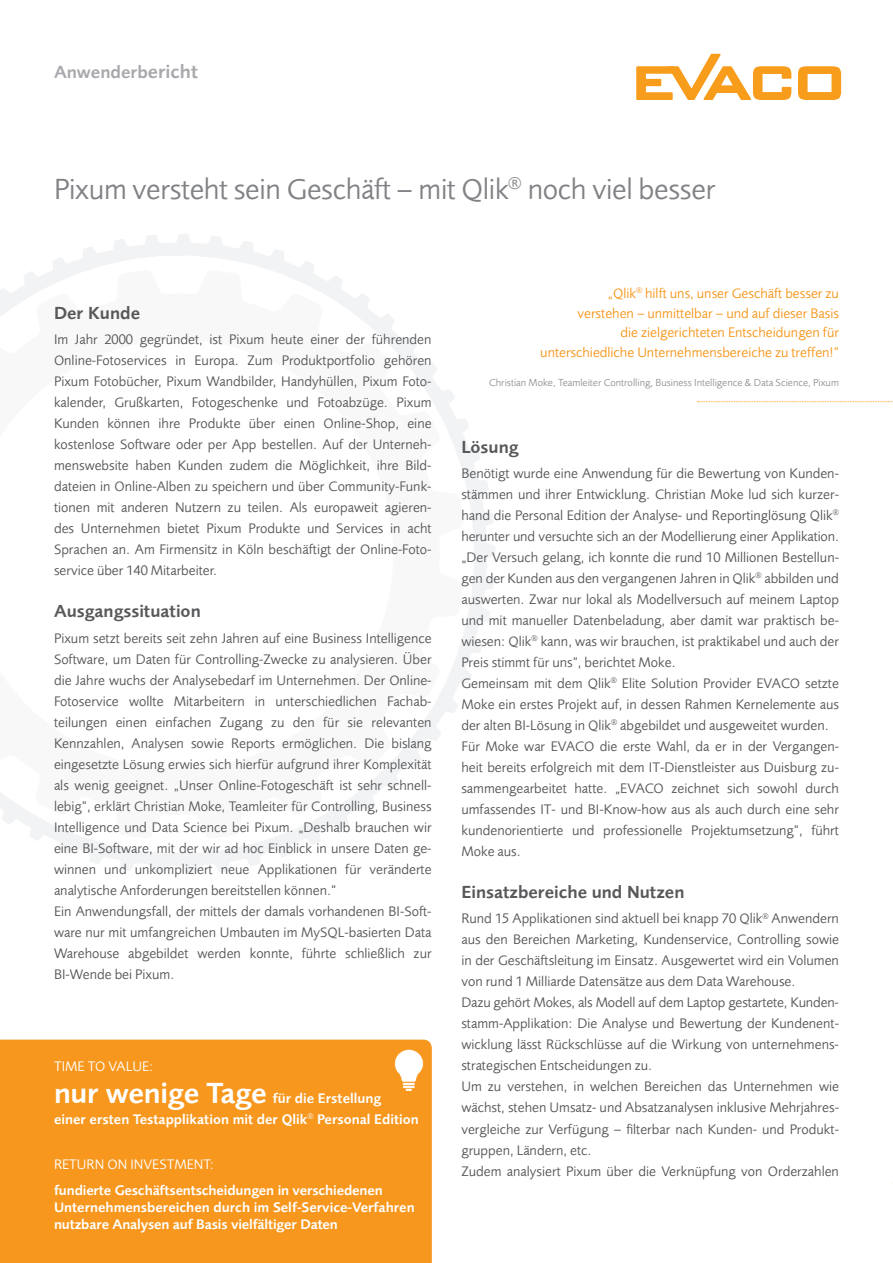
<style>
.page{position:relative;width:893px;height:1263px;background:#fff}
.page>*{position:absolute;margin:0;border:0;box-sizing:border-box;transform-origin:0 0}
.t1{font:30px "Foundry Sans";letter-spacing:-.01em;color:#808285}
.t2{font:600 18.15px "Foundry Sans";color:#a8a9ad}
.t3{font:600 18px "Foundry Sans";color:#57585a}
.t4{font:14.25px/21px "Foundry Sans";color:#57585a}
.t5{font:600 14.25px/17.2px "Foundry Sans";color:#fff}
.t6{font:14.25px/19.5px "Foundry Sans";color:#f7971d;text-align:right}
.t7{font:14.25px "Foundry Sans";color:#fff}
.t8{font:10.5px "Foundry Sans";color:#939598}
.s1{font-size:19.5px}
.s2{font-size:30px}
</style>
<div class="page">
<svg style="left:35px;top:234px;width:460px;height:640px"></svg>
<svg style="left:0;top:270px;width:464px;height:569px"></svg>
<div style="left:0;top:1039px;width:432px;height:224px;background:#f7971d"></div>
<svg style="left:698px;top:401px;width:195px;height:1px"></svg>
<svg style="left:636px;top:53px;width:206px;height:47px"></svg>
<img style="left:394px;top:1049px;width:29px;height:42px">
<p class="t2" style="left:54px;top:61px;width:145px">Anwenderb<span class="s1">ericht</span></p>
<h1 class="t1" style="left:54px;top:171px;width:663px">Pixum versteht sein Geschäft – mit Qlik<sup>®</sup> noch viel besser</h1>
<p class="t3" style="left:54px;top:303px;width:88px">Der Kunde</p>
<p class="t4" style="left:54px;top:329px;width:379px;text-align:justify">Im Jahr 2000 gegründet, ist Pixum heute einer der führenden Online-Fotoservices in Europa. Zum Produktportfolio gehören Pixum Fotobücher, Pixum Wandbilder, Handyhüllen, Pixum Foto&shy;kalender, Grußkarten, Fotogeschenke und Fotoabzüge. Pixum Kunden können ihre Produkte über einen Online-Shop, eine kostenlose Software oder per App bestellen. Auf der Unterneh&shy;menswebsite haben Kunden zudem die Möglichkeit, ihre Bild&shy;dateien in Online-Alben zu speichern und über Community-Funk&shy;tionen mit anderen Nutzern zu teilen. Als europaweit agieren&shy;des Unternehmen bietet Pixum Produkte und Services in acht Sprachen an. Am Firmensitz in Köln beschäftigt der Online-Foto&shy;service über 140 Mitarbeiter.</p>
<p class="t3" style="left:54px;top:601px;width:148px">Ausgangssituation</p>
<p class="t4" style="left:54px;top:627px;width:379px">Pixum setzt bereits seit zehn Jahren auf eine Business Intelligence Software, um Daten für Controlling-Zwecke zu analysieren. Über die Jahre wuchs der Analysebedarf im Unternehmen. Der Online-Fotoservice wollte Mitarbeitern in unterschiedlichen Fachab&shy;teilungen einen einfachen Zugang zu den für sie relevanten Kennzahlen, Analysen sowie Reports ermöglichen. Die bislang eingesetzte Lösung erwies sich hierfür aufgrund ihrer Komplexität als wenig geeignet. „Unser Online-Fotogeschäft ist sehr schnell&shy;lebig“, erklärt Christian Moke, Teamleiter für Controlling, Business Intelligence und Data Science bei Pixum. „Deshalb brauchen wir eine BI-Software, mit der wir ad hoc Einblick in unsere Daten ge&shy;winnen und unkompliziert neue Applikationen für veränderte analytische Anforderungen bereitstellen können.“<br>Ein Anwendungsfall, der mittels der damals vorhandenen BI-Soft&shy;ware nur mit umfangreichen Umbauten im MySQL-basierten Data Warehouse abgebildet werden konnte, führte schließlich zur BI-Wende bei Pixum.</p>
<p class="t7" style="left:54px;top:1058px;width:101px">TIME TO VALUE:</p>
<p class="t5" style="left:54px;top:1087px;width:366px;line-height:21px"><span class="s2">nur wenige Tage</span> für die Erstellung<br>einer ersten Testapplikation mit der Qlik<sup>®</sup> Personal Edition</p>
<p class="t7" style="left:54px;top:1156px;width:161px">RETURN ON INVESTMENT:</p>
<p class="t5" style="left:54px;top:1181px;width:362px">fundierte Geschäftsentscheidungen in verschiedenen<br>Unternehmensbereichen durch im Self-Service-Verfahren nutzbare Analysen auf Basis vielfältiger Daten</p>
<p class="t6" style="left:540px;top:284px;width:300px">„Qlik<sup>®</sup> hilft uns, unser Geschäft besser zu<br>verstehen – unmittelbar – und auf dieser Basis<br>die zielgerichteten Entscheidungen für unterschiedliche Unternehmensbereiche zu treffen!“</p>
<p class="t8" style="left:489px;top:376px;width:351px">Christian Moke, Teamleiter Controlling, Business Intelligence &amp; Data Science, Pixum</p>
<p class="t3" style="left:461px;top:436px;width:59px">Lösung</p>
<p class="t4" style="left:461px;top:463px;width:379px">Benötigt wurde eine Anwendung für die Bewertung von Kunden&shy;stämmen und ihrer Entwicklung. Christian Moke lud sich kurzer&shy;hand die Personal Edition der Analyse- und Reportinglösung Qlik<sup>® </sup>herunter und versuchte sich an der Modellierung einer Applikation. „Der Versuch gelang, ich konnte die rund 10 Millionen Bestellun&shy;gen der Kunden aus den vergangenen Jahren in Qlik<sup>®</sup> abbilden und auswerten. Zwar nur lokal als Modellversuch auf meinem Laptop und mit manueller Datenbeladung, aber damit war praktisch be&shy;wiesen: Qlik<sup>®</sup> kann, was wir brauchen, ist praktikabel und auch der Preis stimmt für uns“, berichtet Moke.<br>Gemeinsam mit dem Qlik<sup>®</sup> Elite Solution Provider EVACO setzte Moke ein erstes Projekt auf, in dessen Rahmen Kernelemente aus der alten BI-Lösung in Qlik<sup>®</sup> abgebildet und ausgeweitet wurden.<br>Für Moke war EVACO die erste Wahl, da er in der Vergangen&shy;heit bereits erfolgreich mit dem IT-Dienstleister aus Duisburg zu&shy;sammengearbeitet hatte. „EVACO zeichnet sich sowohl durch umfassendes IT- und BI-Know-how aus als auch durch eine sehr kundenorientierte und professionelle Projektumsetzung“, führt Moke aus.</p>
<p class="t3" style="left:461px;top:882px;width:225px">Einsatzbereiche und Nutzen</p>
<p class="t4" style="left:461px;top:908px;width:379px">Rund 15 Applikationen sind aktuell bei knapp 70 Qlik<sup>®</sup> Anwendern aus den Bereichen Marketing, Kundenservice, Controlling sowie in der Geschäftsleitung im Einsatz. Ausgewertet wird ein Volumen von rund 1 Milliarde Datensätze aus dem Data Warehouse.<br>Dazu gehört Mokes, als Modell auf dem Laptop gestartete, Kunden&shy;stamm-Applikation: Die Analyse und Bewertung der Kundenent&shy;wicklung lässt Rückschlüsse auf die Wirkung von unternehmens&shy;strategischen Entscheidungen zu.<br>Um zu verstehen, in welchen Bereichen das Unternehmen wie wächst, stehen Umsatz- und Absatzanalysen inklusive Mehrjahres&shy;vergleiche zur Verfügung – filterbar nach Kunden- und Produkt&shy;gruppen, Ländern, etc.<br>Zudem analysiert Pixum über die Verknüpfung von Orderzahlen</p>
</div>
